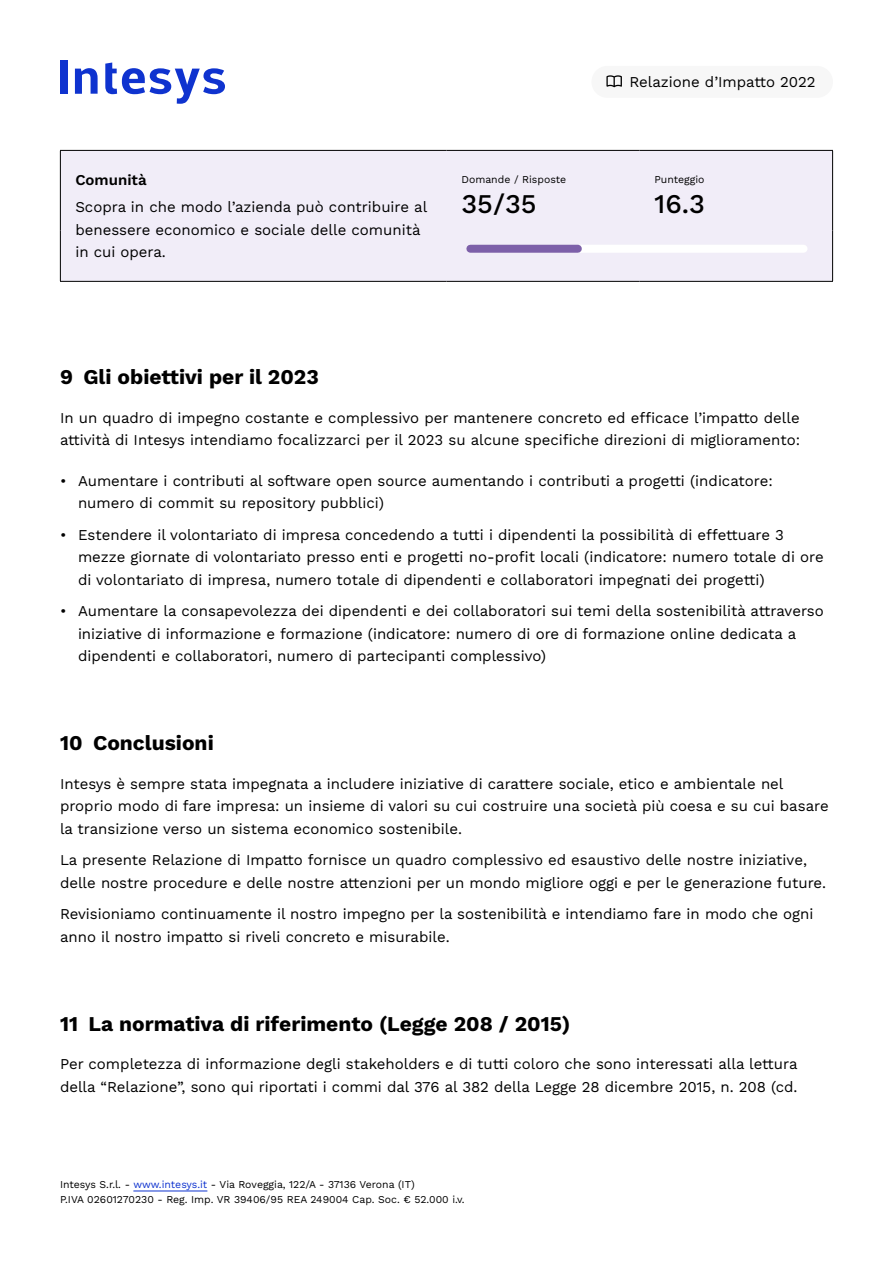
<style>
.page{position:relative;width:893px;height:1263px;background:#fff}
.page>*{position:absolute;margin:0;border:0;box-sizing:border-box;transform-origin:0 0}
.Titoletto{font:500 27px "Work Sans";color:#000}
.t1{font:700 21px "Work Sans";color:#000}
.t2{font:15px/22.5px "Work Sans";color:#000}
.Titolo_paragrafo{font:600 15px "Work Sans";color:#000}
.Dettagli{font:10.5px/15px "Work Sans";color:#000}
.s1{color:#0f33cf}
</style>
<div class="page">
<div style="left:60px;top:60px;width:7px;height:34px;background:#0f33cf"></div>
<svg style="left:75px;top:68px;width:23px;height:26px"></svg>
<svg style="left:105px;top:63px;width:120px;height:41px"></svg>
<hr style="left:133px;top:1190px;width:74px;height:1px;background:#0f33cf">
<div style="left:591px;top:66px;width:242px;height:32px;background:#f7f7f7;border-radius:16px"></div>
<svg style="left:606px;top:75px;width:16px;height:12px"></svg>
<div style="left:61px;top:151px;width:771px;height:130px;background:#f1edf8"></div>
<hr style="left:832px;top:151px;width:1px;height:80px;background:#000">
<hr style="left:60px;top:151px;width:1px;height:80px;background:#000">
<hr style="left:60px;top:231px;width:1px;height:50px;background:#000">
<hr style="left:832px;top:231px;width:1px;height:50px;background:#000">
<hr style="left:60px;top:150px;width:386px;height:1px;background:#000">
<hr style="left:446px;top:150px;width:193px;height:1px;background:#000">
<hr style="left:639px;top:150px;width:194px;height:1px;background:#000">
<hr style="left:60px;top:281px;width:386px;height:1px;background:#000">
<hr style="left:446px;top:281px;width:193px;height:1px;background:#000">
<hr style="left:639px;top:281px;width:194px;height:1px;background:#000">
<div style="left:470px;top:245px;width:334px;height:8px;background:#fff"></div>
<div style="left:470px;top:245px;width:108px;height:8px;background:#7d60a9"></div>
<p class="Titolo_paragrafo" style="left:75px;top:169px;width:73px">Comunità</p>
<p class="t2" style="left:75px;top:195px;width:353px">Scopra in che modo l’azienda può contribuire al benessere economico e sociale delle comunità in cui opera.</p>
<p class="Dettagli" style="left:461px;top:171px;width:106px">Domande / Risposte</p>
<p class="Titoletto" style="left:461px;top:184px;width:77px">35/35</p>
<p class="t2" style="left:629px;top:70px;width:188px">Relazione d’Impatto 2022</p>
<p class="Dettagli" style="left:654px;top:171px;width:52px">Punteggio</p>
<p class="Titoletto" style="left:654px;top:184px;width:52px">16.3</p>
<p class="t1" style="left:60px;top:361px;width:260px">9 Gli obiettivi per il 2023</p>
<p class="t2" style="left:60px;top:406px;width:742px">In un quadro di impegno costante e complessivo per mantenere concreto ed efficace l’impatto delle attività di Intesys intendiamo focalizzarci per il 2023 su alcune specifiche direzioni di miglioramento:</p>
<p class="t2" style="left:78px;top:469px;width:696px;text-indent:-18px">• Aumentare i contributi al software open source aumentando i contributi a progetti (indicatore: numero di commit su repository pubblici)</p>
<p class="t2" style="left:78px;top:523px;width:747px;text-indent:-18px">• Estendere il volontariato di impresa concedendo a tutti i dipendenti la possibilità di effettuare 3 mezze giornate di volontariato presso enti e progetti no-profit locali (indicatore: numero totale di ore di volontariato di impresa, numero totale di dipendenti e collaboratori impegnati dei progetti)</p>
<p class="t2" style="left:78px;top:599px;width:747px;text-indent:-18px">• Aumentare la consapevolezza dei dipendenti e dei collaboratori sui temi della sostenibilità attraverso iniziative di informazione e formazione (indicatore: numero di ore di formazione online dedicata a dipendenti e collaboratori, numero di partecipanti complessivo)</p>
<p class="t1" style="left:60px;top:727px;width:155px">10 Conclusioni</p>
<p class="t2" style="left:60px;top:772px;width:770px">Intesys è sempre stata impegnata a includere iniziative di carattere sociale, etico e ambientale nel proprio modo di fare impresa: un insieme di valori su cui costruire una società più coesa e su cui basare la transizione verso un sistema economico sostenibile.</p>
<p class="t2" style="left:60px;top:848px;width:768px">La presente Relazione di Impatto fornisce un quadro complessivo ed esaustivo delle nostre iniziative, delle nostre procedure e delle nostre attenzioni per un mondo migliore oggi e per le generazione future.</p>
<p class="t2" style="left:60px;top:902px;width:755px">Revisioniamo continuamente il nostro impegno per la sostenibilità e intendiamo fare in modo che ogni anno il nostro impatto si riveli concreto e misurabile.</p>
<p class="t1" style="left:60px;top:1008px;width:512px">11 La normativa di riferimento (Legge 208 / 2015)</p>
<p class="t2" style="left:60px;top:1052px;width:739px">Per completezza di informazione degli stakeholders e di tutti coloro che sono interessati alla lettura della “Relazione”, sono qui riportati i commi dal 376 al 382 della Legge 28 dicembre 2015, n. 208 (cd.</p>
<p class="Dettagli" style="left:60px;top:1176px;width:406px">Intesys S.r.l. - <span class="s1">www.intesys.it</span> - Via Roveggia, 122/A - 37136 Verona (IT)<br>P.IVA 02601270230 - Reg. Imp. VR 39406/95 REA 249004 Cap. Soc. € 52.000 i.v.</p>
</div>
